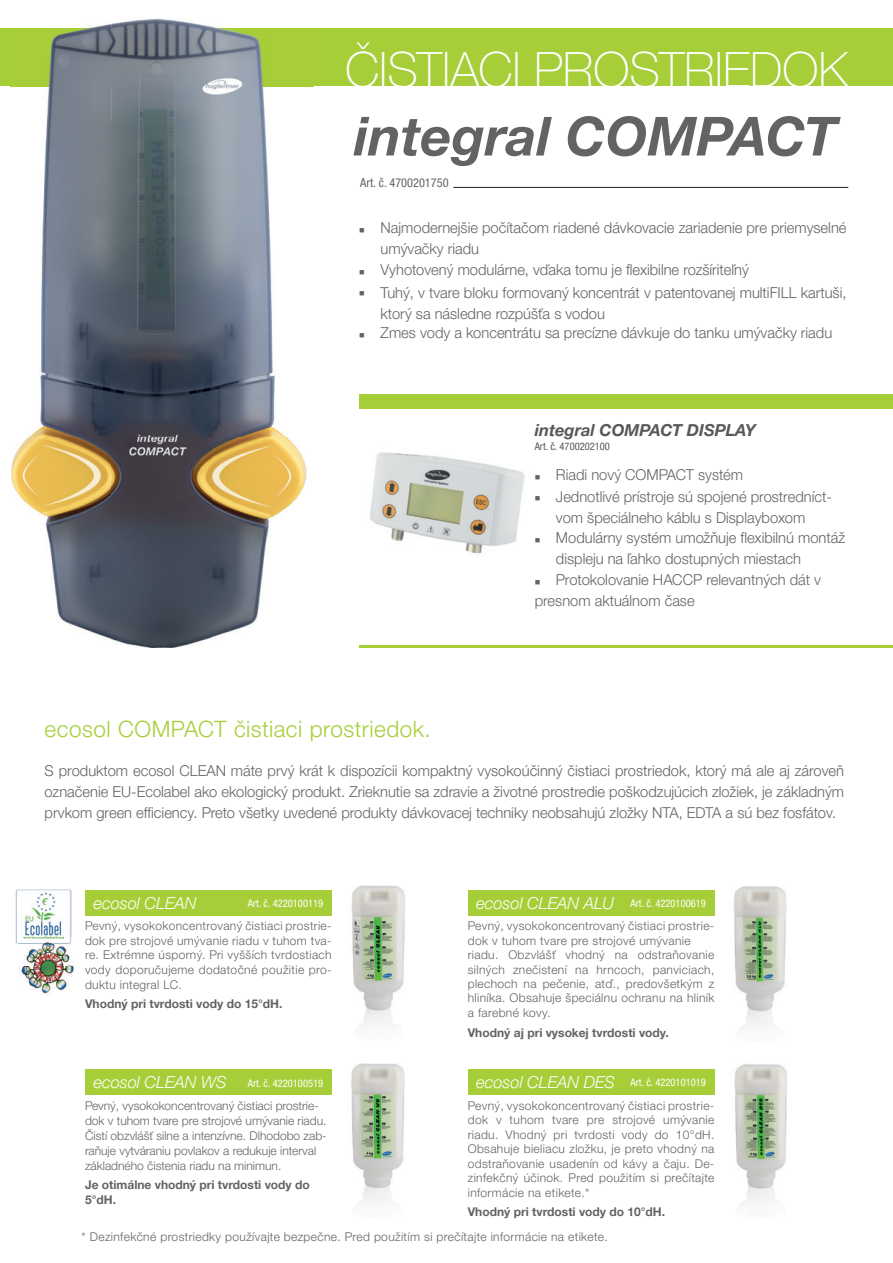
<style>
.page{position:relative;width:893px;height:1263px;background:#fff}
.page>*{position:absolute;margin:0;border:0;box-sizing:border-box;transform-origin:0 0}
.t1{font:italic 700 54px "Helvetica Neue LTW1 G";color:#636366}
.t2{font:100 48.6px "Helvetica Neue LTW1 G";color:#fff}
.t3{font:300 22.5px "Helvetica Neue LTW1 G";letter-spacing:.025em;color:#a6ce39}
.t4{font:italic 300 16.5px "Helvetica Neue LTW1 G";color:#fff}
.t5{font:italic 700 16.5px "Helvetica Neue LTW1 G";color:#57585a}
.t6{font:300 15px/21px "Helvetica Neue LTW1 G";color:#636366}
.t7{font:condensed 12.3px "Helvetica Neue LTW1 G";color:#636366}
.t8{font:300 12px/14.5px "Helvetica Neue LTW1 G";letter-spacing:.03em;color:#636366;text-align:justify}
.t9{font:300 12px/15px "Helvetica Neue LTW1 G";color:#636366}
.t10{font:700 12px/15px "Helvetica Neue LTW1 G";color:#636366}
.t11{font:condensed 10.5px "Helvetica Neue LTW1 G";color:#fff}
.t12{font:condensed 10.5px "Helvetica Neue LTW1 G";color:#57585a}
</style>
<div class="page">
<div style="left:0;top:28px;width:893px;height:58px;background:#a6ce39"></div>
<div style="left:359px;top:394px;width:534px;height:15px;background:#a6ce39"></div>
<hr style="left:359px;top:645px;width:534px;height:3px;background:#a6ce39">
<img style="left:11px;top:18px;width:303px;height:629px">
<img style="left:11px;top:28px;width:303px;height:58px">
<img style="left:353px;top:971px;width:25px;height:65px">
<img style="left:351px;top:886px;width:55px;height:85px">
<img style="left:378px;top:971px;width:26px;height:31px">
<img style="left:353px;top:1002px;width:39px;height:11px">
<img style="left:353px;top:1148px;width:25px;height:66px">
<img style="left:351px;top:1063px;width:54px;height:85px">
<img style="left:378px;top:1148px;width:26px;height:32px">
<img style="left:353px;top:1180px;width:38px;height:11px">
<img style="left:736px;top:1148px;width:25px;height:66px">
<img style="left:734px;top:1064px;width:54px;height:84px">
<img style="left:761px;top:1148px;width:25px;height:32px">
<img style="left:736px;top:1180px;width:38px;height:11px">
<img style="left:735px;top:971px;width:25px;height:67px">
<img style="left:733px;top:886px;width:54px;height:85px">
<img style="left:760px;top:971px;width:25px;height:33px">
<img style="left:735px;top:1004px;width:38px;height:10px">
<img style="left:15px;top:889px;width:57px;height:54px">
<img style="left:18px;top:943px;width:28px;height:52px">
<img style="left:46px;top:943px;width:28px;height:51px">
<img style="left:18px;top:938px;width:54px;height:5px">
<hr style="left:453px;top:187px;width:395px;height:1px;background:#231f20">
<img style="left:370px;top:452px;width:155px;height:102px">
<div style="left:85px;top:890px;width:247px;height:25px;background:#a6ce39"></div>
<div style="left:85px;top:1069px;width:247px;height:26px;background:#a6ce39"></div>
<div style="left:468px;top:1069px;width:246px;height:26px;background:#a6ce39"></div>
<div style="left:468px;top:890px;width:246px;height:25px;background:#a6ce39"></div>
<h2 class="t2" style="left:345px;top:41px;width:505px">ČISTIACI PROSTRIEDOK</h2>
<h1 class="t1" style="left:354px;top:103px;width:484px">integral COMPACT</h1>
<p class="t7" style="left:360px;top:175px;width:90px">Art. č. 4700201750</p>
<p class="t6" style="left:381px;top:217px;width:467px;text-indent:-21px">■ Najmodernejšie počítačom riadené dávkovacie zariadenie pre priemyselné umývačky riadu</p>
<p class="t6" style="left:359px;top:259px;width:391px">■ Vyhotovený modulárne, vďaka tomu je flexibilne rozšíriteľný</p>
<p class="t6" style="left:381px;top:282px;width:467px;text-indent:-21px">■ Tuhý, v tvare bloku formovaný koncentrát v patentovanej multiFILL kartuši, ktorý sa následne rozpúšťa s vodou</p>
<p class="t6" style="left:359px;top:322px;width:474px">■ Zmes vody a koncentrátu sa precízne dávkuje do tanku umývačky riadu</p>
<h3 class="t3" style="left:45px;top:715px;width:388px">ecosol COMPACT čistiaci prostriedok.</h3>
<p class="t5" style="left:535px;top:420px;width:223px">integral COMPACT DISPLAY</p>
<p class="t6" style="left:535px;top:464px;width:210px">■ Riadi nový COMPACT systém</p>
<p class="t6" style="left:535px;top:486px;width:299px;text-align:center">■ Jednotlivé prístroje sú spojené prostredníct&shy;vom špeciálneho káblu s Displayboxom</p>
<p class="t6" style="left:556px;top:527px;width:291px;text-indent:-21px">■ Modulárny systém umožňuje flexibilnú montáž displeju na ľahko dostupných miestach</p>
<p class="t6" style="left:535px;top:569px;width:288px">■ Protokolovanie HACCP relevantných dát v presnom aktuálnom čase</p>
<p class="t12" style="left:535px;top:440px;width:77px">Art. č. 4700202100</p>
<p class="t6" style="left:45px;top:760px;width:801px;text-align:justify">S produktom ecosol CLEAN máte prvý krát k dispozícii kompaktný vysokoúčinný čistiaci prostriedok, ktorý má ale aj zároveň označenie EU-Ecolabel ako ekologický produkt. Zrieknutie sa zdravie a životné prostredie poškodzujúcich zložiek, je základným prvkom green efficiency. Preto všetky uvedené produkty dávkovacej techniky neobsahujú zložky NTA, EDTA a sú bez fosfátov.</p>
<p class="t4" style="left:94px;top:893px;width:105px">ecosol CLEAN</p>
<p class="t8" style="left:85px;top:919px;width:248px">Pevný, vysokokoncentrovaný čistiaci prostrie&shy;dok pre strojové umývanie riadu v tuhom tva&shy;re. Extrémne úsporný. Pri vyšších tvrdostiach vody doporučujeme dodatočné použitie pro&shy;duktu integral LC.</p>
<p class="t10" style="left:85px;top:996px;width:199px">Vhodný pri tvrdosti vody do 15°dH.</p>
<p class="t11" style="left:248px;top:897px;width:77px">Art. č. 4220100119</p>
<p class="t4" style="left:476px;top:893px;width:139px">ecosol CLEAN ALU</p>
<p class="t8" style="left:468px;top:919px;width:248px;text-align:left">Pevný, vysokokoncentrovaný čistiaci prostrie&shy;dok v tuhom tvare pre strojové umývanie riadu. Obzvlášť vhodný na odstraňovanie silných znečistení na hrncoch, panviciach, plechoch na pečenie, atď., predovšetkým z hliníka. Obsahuje špeciálnu ochranu na hliník a farebné kovy.</p>
<p class="t10" style="left:468px;top:1025px;width:203px">Vhodný aj pri vysokej tvrdosti vody.</p>
<p class="t11" style="left:631px;top:897px;width:77px">Art. č. 4220100619</p>
<p class="t4" style="left:94px;top:1072px;width:134px">ecosol CLEAN WS</p>
<p class="t9" style="left:85px;top:1098px;width:243px">Pevný, vysokokoncentrovaný čistiaci prostrie&shy;dok v tuhom tvare pre strojové umývanie riadu.<br>Čistí obzvlášť silne a intenzívne. Dlhodobo zab&shy;raňuje vytváraniu povlakov a redukuje interval základného čistenia riadu na minimun.</p>
<p class="t10" style="left:85px;top:1177px;width:226px">Je otimálne vhodný pri tvrdosti vody do<br>5°dH.</p>
<p class="t11" style="left:248px;top:1077px;width:77px">Art. č. 4220100519</p>
<p class="t4" style="left:476px;top:1072px;width:140px">ecosol CLEAN DES</p>
<p class="t8" style="left:468px;top:1098px;width:248px">Pevný, vysokokoncentrovaný čistiaci prostrie&shy;dok v tuhom tvare pre strojové umývanie riadu. Vhodný pri tvrdosti vody do 10°dH.<br>Obsahuje bieliacu zložku, je preto vhodný na odstraňovanie usadenín od kávy a čaju. De&shy;zinfekčný účinok. Pred použitím si prečítajte informácie na etikete.*</p>
<p class="t10" style="left:468px;top:1204px;width:199px">Vhodný pri tvrdosti vody do 10°dH.</p>
<p class="t11" style="left:631px;top:1076px;width:77px">Art. č. 4220101019</p>
<p class="t8" style="left:82px;top:1229px;width:528px">* Dezinfekčné prostriedky používajte bezpečne. Pred použitím si prečítajte informácie na etikete.</p>
</div>
